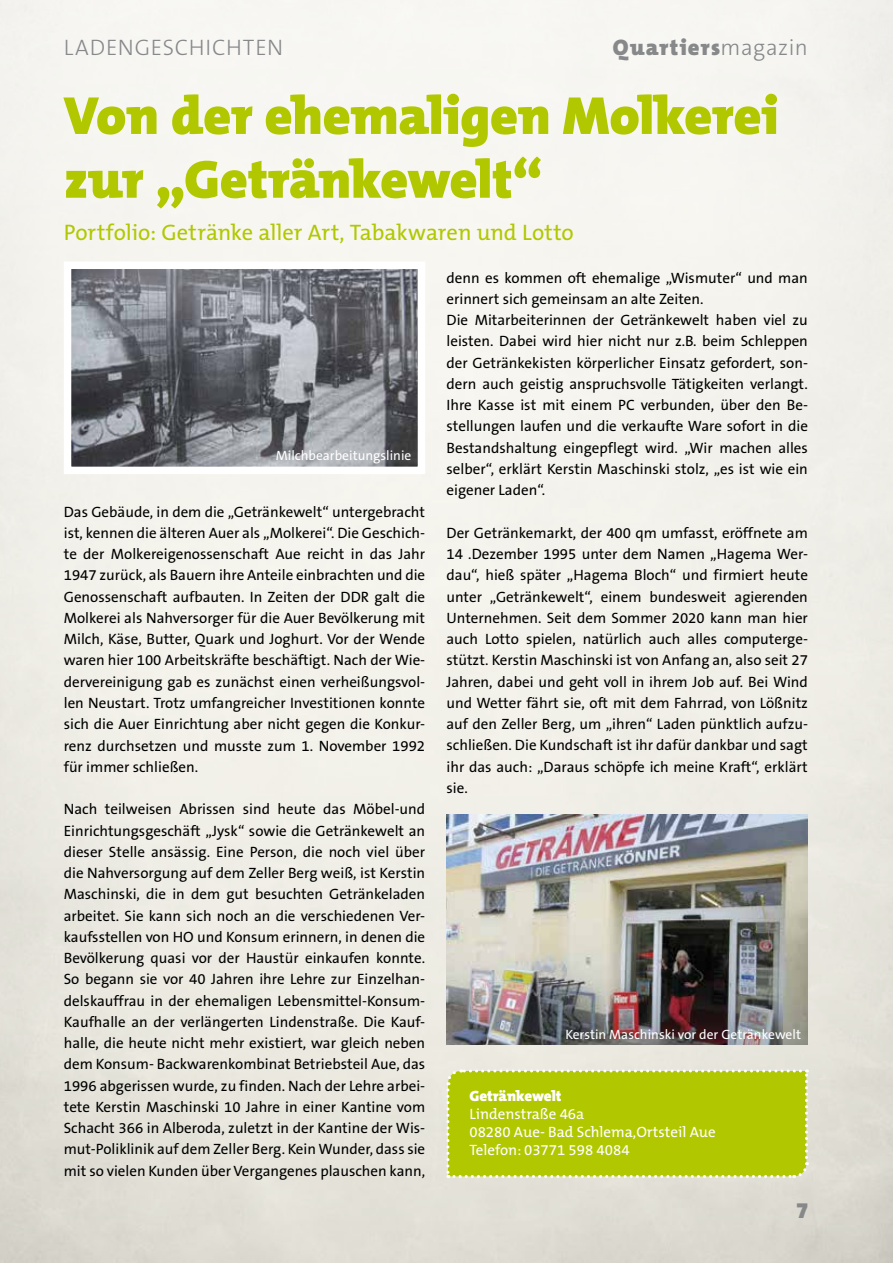
<style>
.page{position:relative;width:893px;height:1263px;background:#fff}
.page>*{position:absolute;margin:0;border:0;box-sizing:border-box;transform-origin:0 0}
.t1{font:900 54px/63.8px "The Mix B9";letter-spacing:-.005em;color:#b1c800}
.t2{font:22.5px "The Mix B5 Plain";letter-spacing:-.005em;color:#b1c800}
.t3{font:900 22.5px "The Mix B9";letter-spacing:.055em;color:#86888a}
.t4{font:300 22.5px "The Sans B3";letter-spacing:.035em;color:#86888a}
.t5{font:15px/21.3px "The Sans B5 Plain";color:#000;text-align:justify}
.t6{font:15px/18px "The Mix B5 Plain";color:#fff}
.t7{font:900 15px "The Mix B9";color:#fff}
.t8{font:13.5px "The Sans B5 Plain";color:#fff}
.s1{font-family:"The Sans B3";font-weight:300}
</style>
<div class="page">
<img style="left:0;top:0;width:893px;height:1263px">
<img style="left:446px;top:814px;width:362px;height:230px">
<svg style="left:445px;top:1068px;width:365px;height:111px;background:#b5ca12"></svg>
<svg style="left:60px;top:258px;width:369px;height:220px;background:#8a8c91"></svg>
<h2 class="t4" style="left:64px;top:36px;width:221px">LADENGESCHICHTEN</h2>
<h2 class="t3" style="left:613px;top:36px;width:197px">Quartiers<span class="s1">magazin</span></h2>
<h1 class="t1" style="left:64px;top:86px;width:716px">Von der ehemaligen Molkerei zur „Getränkewelt“</h1>
<h2 class="t2" style="left:64px;top:221px;width:512px">Portfolio: Getränke aller Art, Tabakwaren und Lotto</h2>
<p class="t8" style="left:276px;top:448px;width:137px">Milchbearbeitungslinie</p>
<p class="t5" style="left:64px;top:501px;width:363px">Das Gebäude, in dem die „Getränkewelt“ untergebracht ist, kennen die älteren Auer als „Molkerei“. Die Geschich&shy;te der Molkereigenossenschaft Aue reicht in das Jahr 1947 zurück, als Bauern ihre Anteile einbrachten und die Genossenschaft aufbauten. In Zeiten der DDR galt die Molkerei als Nahversorger für die Auer Bevölkerung mit Milch, Käse, Butter, Quark und Joghurt. Vor der Wende waren hier 100 Arbeitskräfte beschäftigt. Nach der Wie&shy;dervereinigung gab es zunächst einen verheißungsvol&shy;len Neustart. Trotz umfangreicher Investitionen konnte sich die Auer Einrichtung aber nicht gegen die Konkur&shy;renz durchsetzen und musste zum 1. November 1992 für immer schließen.</p>
<p class="t5" style="left:64px;top:799px;width:363px">Nach teilweisen Abrissen sind heute das Möbel-und Einrichtungsgeschäft „Jysk“ sowie die Getränkewelt an dieser Stelle ansässig. Eine Person, die noch viel über die Nahversorgung auf dem Zeller Berg weiß, ist Kerstin Maschinski, die in dem gut besuchten Getränkeladen arbeitet. Sie kann sich noch an die verschiedenen Ver&shy;kaufsstellen von HO und Konsum erinnern, in denen die Bevölkerung quasi vor der Haustür einkaufen konnte.<br>So begann sie vor 40 Jahren ihre Lehre zur Einzelhan&shy;delskauffrau in der ehemaligen Lebensmittel-Konsum-Kaufhalle an der verlängerten Lindenstraße. Die Kauf&shy;halle, die heute nicht mehr existiert, war gleich neben dem Konsum- Backwarenkombinat Betriebsteil Aue, das 1996 abgerissen wurde, zu finden. Nach der Lehre arbei&shy;tete Kerstin Maschinski 10 Jahre in einer Kantine vom Schacht 366 in Alberoda, zuletzt in der Kantine der Wis&shy;mut-Poliklinik auf dem Zeller Berg. Kein Wunder, dass sie mit so vielen Kunden über Vergangenes plauschen kann,</p>
<p class="t5" style="left:446px;top:267px;width:363px;text-align:left">denn es kommen oft ehemalige „Wismuter“ und man erinnert sich gemeinsam an alte Zeiten.<br>Die Mitarbeiterinnen der Getränkewelt haben viel zu leisten. Dabei wird hier nicht nur z.B. beim Schleppen der Getränkekisten körperlicher Einsatz gefordert, son&shy;dern auch geistig anspruchsvolle Tätigkeiten verlangt.<br>Ihre Kasse ist mit einem PC verbunden, über den Be&shy;stellungen laufen und die verkaufte Ware sofort in die Bestandshaltung eingepflegt wird. „Wir machen alles selber“, erklärt Kerstin Maschinski stolz, „es ist wie ein eigener Laden“.</p>
<p class="t5" style="left:446px;top:523px;width:363px">Der Getränkemarkt, der 400 qm umfasst, eröffnete am 14 .Dezember 1995 unter dem Namen „Hagema Wer&shy;dau“, hieß später „Hagema Bloch“ und firmiert heute unter „Getränkewelt“, einem bundesweit agierenden Unternehmen. Seit dem Sommer 2020 kann man hier auch Lotto spielen, natürlich auch alles computerge&shy;stützt. Kerstin Maschinski ist von Anfang an, also seit 27<br>Jahren, dabei und geht voll in ihrem Job auf. Bei Wind und Wetter fährt sie, oft mit dem Fahrrad, von Lößnitz auf den Zeller Berg, um „ihren“ Laden pünktlich aufzu&shy;schließen. Die Kundschaft ist ihr dafür dankbar und sagt ihr das auch: „Daraus schöpfe ich meine Kraft“, erklärt sie.</p>
<p class="t8" style="left:565px;top:1027px;width:237px">Kerstin Maschinski vor der Getränkewelt</p>
<p class="t7" style="left:469px;top:1087px;width:94px">Getränkewelt</p>
<p class="t6" style="left:469px;top:1105px;width:248px">Lindenstraße 46a<br>08280 Aue- Bad Schlema,Ortsteil Aue<br>Telefon: 03771 598 4084</p>
<h2 class="t3" style="left:796px;top:1198px;width:14px">7</h2>
</div>
